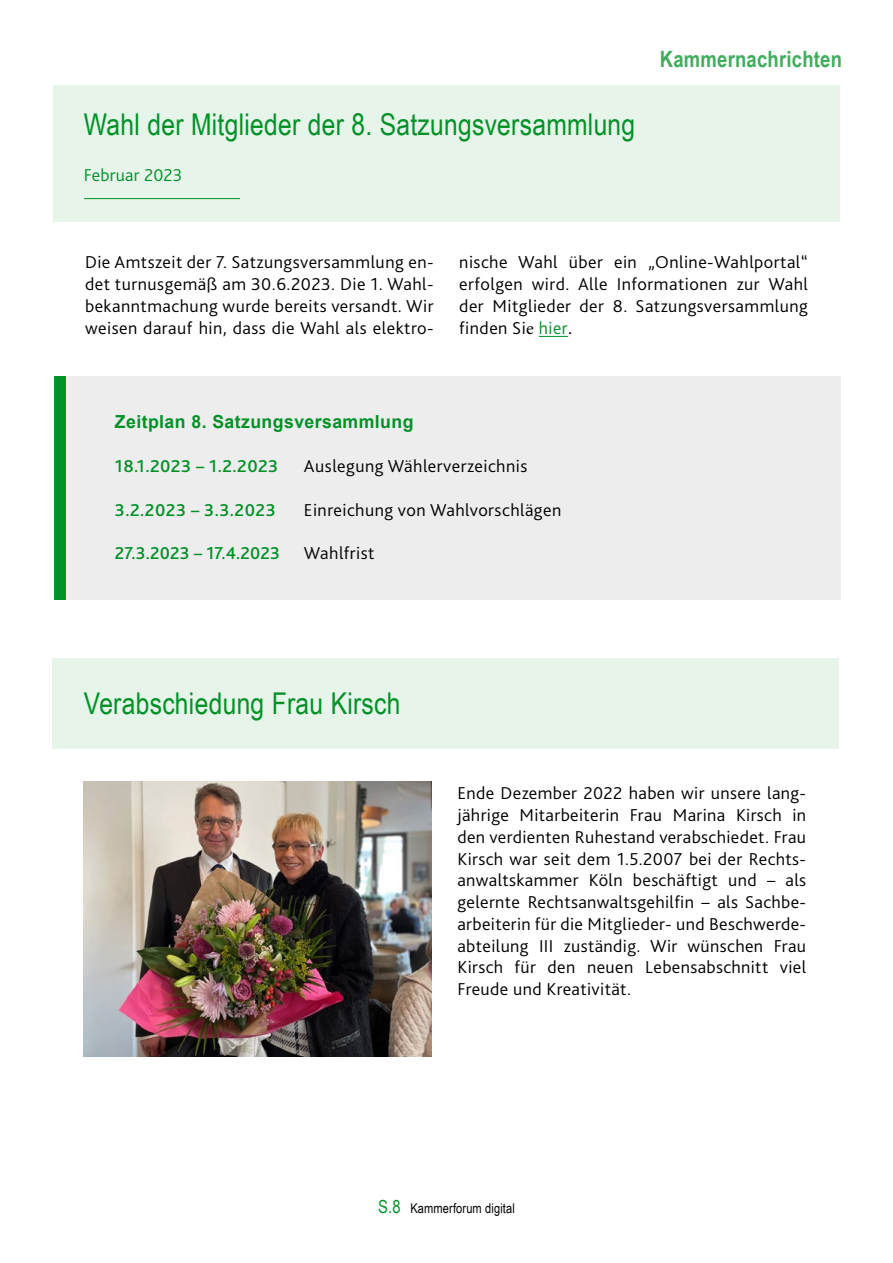
<style>
.page{position:relative;width:893px;height:1263px;background:#fff}
.page>*{position:absolute;margin:0;border:0;box-sizing:border-box;transform-origin:0 0}
.t1{font:30px "Arial Narrow";letter-spacing:.01em;color:#009127}
.t2{font:700 22.5px "Arial Narrow";letter-spacing:.01em;color:#40ad5d}
.t3{font:300 18px/21.8px "Bliss 2";letter-spacing:.025em;color:#000;text-align:justify}
.t4{font:500 18px "Bliss 2";letter-spacing:.025em;color:#009127}
.t5{font:700 18px "Arial";letter-spacing:.025em;color:#009127}
.t6{font:300 18px "Bliss 2";letter-spacing:.01em;color:#009127}
.t7{font:13.5px "Arial Narrow";letter-spacing:.01em;color:#000}
.s1{font-family:"Minion Pro";font-weight:400}
.s2{color:#009127}
.s3{font-size:18px;color:#009127}
</style>
<div class="page">
<svg style="left:539px;top:336px;width:29px;height:1px"></svg>
<div style="left:54px;top:376px;width:787px;height:224px;background:#ededed"></div>
<div style="left:54px;top:376px;width:12px;height:224px;background:#009127"></div>
<div style="left:53px;top:85px;width:787px;height:136px;background:#e6f4e9"></div>
<hr style="left:84px;top:198px;width:156px;height:1px;background:#009127">
<img style="left:83px;top:782px;width:349px;height:275px">
<div style="left:52px;top:658px;width:787px;height:90px;background:#e6f4e9"></div>
<h1 class="t1" style="left:84px;top:103px;width:553px">Wahl der Mitglieder der 8. Satzungsversammlung</h1>
<p class="t6" style="left:84px;top:164px;width:100px">Februar 2023</p>
<p class="t2" style="left:660px;top:42px;width:184px">Kammernachrichten</p>
<p class="t3" style="left:85px;top:251px;width:350px">Die Amtszeit der 7. Satzungsversammlung en&shy;det turnusgemäß am 30.6.2023. Die 1. Wahl&shy;bekanntmachung wurde bereits versandt. Wir weisen darauf hin, dass die Wahl als elektro-</p>
<p class="t3" style="left:459px;top:251px;width:350px">nische Wahl über ein „Online-Wahlportal“ erfolgen wird. Alle Informationen zur Wahl der Mitglieder der 8. Satzungsversammlung finden Si<span class="s1">e</span> <span class="s2">hier</span><span class="s1">.</span></p>
<p class="t5" style="left:115px;top:410px;width:300px">Zeitplan 8. Satzungsversammlung</p>
<p class="t4" style="left:115px;top:455px;width:165px">18.1.2023 – 1.2.2023</p>
<p class="t3" style="left:304px;top:455px;width:225px">Auslegung Wählerverzeichnis</p>
<p class="t4" style="left:115px;top:499px;width:162px">3.2.2023 – 3.3.2023</p>
<p class="t3" style="left:304px;top:498px;width:259px">Einreichung von Wahlvorschlägen</p>
<p class="t4" style="left:115px;top:542px;width:167px">27.3.2023 – 17.4.2023</p>
<p class="t3" style="left:304px;top:542px;width:72px">Wahlfrist</p>
<h1 class="t1" style="left:84px;top:682px;width:318px">Verabschiedung Frau Kirsch</h1>
<p class="t3" style="left:457px;top:782px;width:350px">Ende Dezember 2022 haben wir unsere lang&shy;jährige Mitarbeiterin Frau Marina Kirsch in den verdienten Ruhestand verabschiedet. Frau Kirsch war seit dem 1.5.2007 bei der Rechts&shy;anwaltskammer Köln beschäftigt und – als gelernte Rechtsanwaltsgehilfin – als Sachbe&shy;arbeiterin für die Mitglieder- und Beschwerde&shy;abteilung III zuständig. Wir wünschen Frau Kirsch für den neuen Lebensabschnitt viel Freude und Kreativität.</p>
<p class="t7" style="left:378px;top:1198px;width:138px"><span class="s3">S.8</span> Kammerforum digital</p>
</div>
